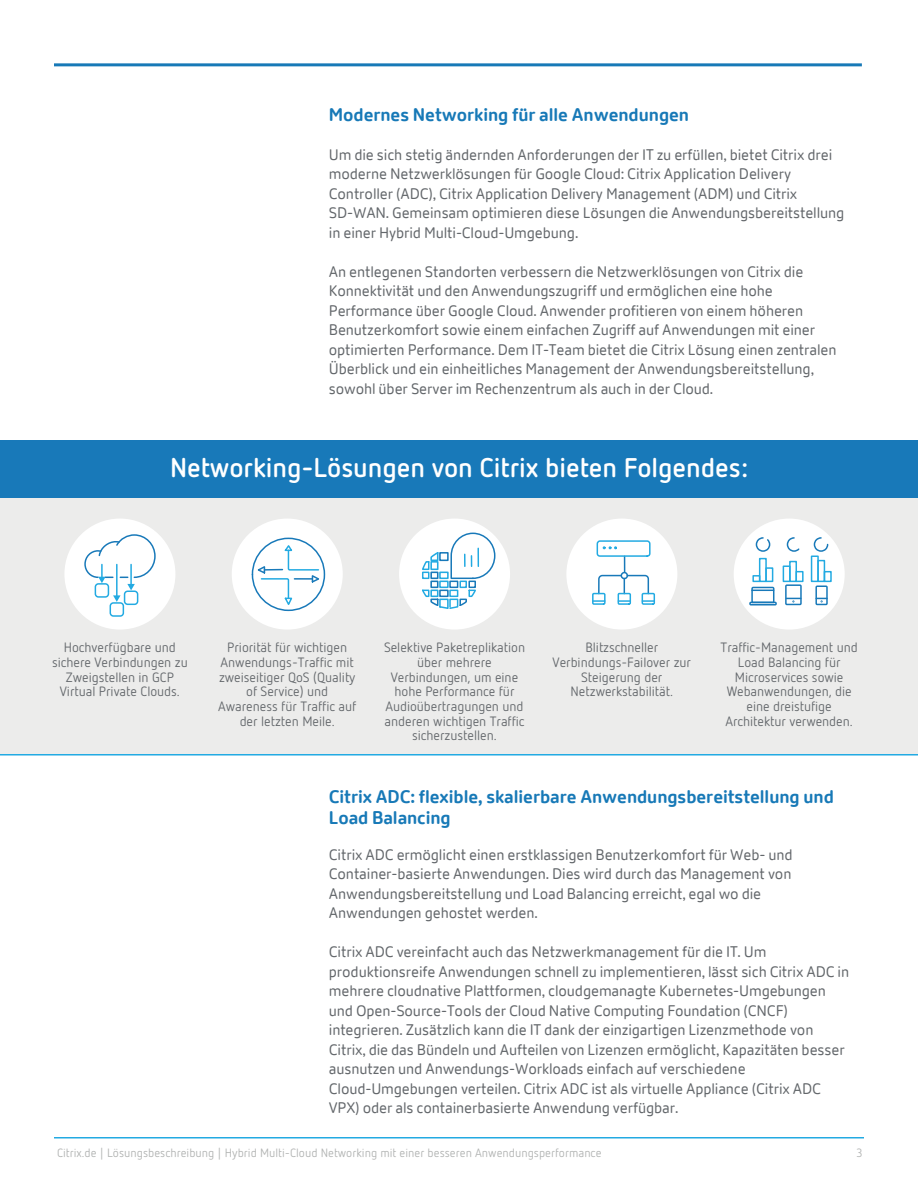
<style>
.page{position:relative;width:918px;height:1188px;background:#fff}
.page>*{position:absolute;margin:0;border:0;box-sizing:border-box;transform-origin:0 0}
.t1{font:700 27px "Netto OT";letter-spacing:-.005em;color:#fff}
.t2{font:700 18px/21px "Citrix New Sans";letter-spacing:-.005em;color:#1779b7}
.t3{font:15px/19.5px "Citrix New Sans";letter-spacing:-.01em;color:#63676b}
.t4{font:13.5px/14.7px "Netto OT";letter-spacing:-.005em;color:#63676b;text-align:center}
.t5{font:12px "Netto OT";color:#b1b3b2}
</style>
<div class="page">
<div style="left:0;top:483px;width:918px;height:272px;background:#ececeb"></div>
<hr style="left:54px;top:1137px;width:810px;height:1px;background:#23aae2">
<div style="left:0;top:440px;width:918px;height:57px;background:#1879b9"></div>
<hr style="left:0;top:754px;width:918px;height:2px;background:#23aae2">
<div style="left:64px;top:519px;width:111px;height:111px;background:#fff;border-radius:50%"></div>
<div style="left:232px;top:519px;width:111px;height:111px;background:#fff;border-radius:50%"></div>
<div style="left:399px;top:519px;width:111px;height:111px;background:#fff;border-radius:50%"></div>
<div style="left:566px;top:519px;width:111px;height:111px;background:#fff;border-radius:50%"></div>
<div style="left:734px;top:519px;width:111px;height:111px;background:#fff;border-radius:50%"></div>
<div style="left:110px;top:602px;width:14px;height:15px;border:2px solid #23aae2;border-radius:3px"></div>
<div style="left:124px;top:591px;width:14px;height:14px;border:2px solid #23aae2;border-radius:3px"></div>
<svg style="left:84px;top:534px;width:72px;height:68px"></svg>
<div style="left:752px;top:575px;width:8px;height:7px;border:2px solid #23aae2"></div>
<div style="left:759px;top:558px;width:8px;height:24px;border:2px solid #23aae2"></div>
<div style="left:765px;top:567px;width:8px;height:15px;border:2px solid #23aae2"></div>
<div style="left:783px;top:565px;width:8px;height:17px;border:2px solid #23aae2"></div>
<div style="left:789px;top:561px;width:8px;height:21px;border:2px solid #23aae2"></div>
<div style="left:796px;top:571px;width:8px;height:11px;border:2px solid #23aae2"></div>
<div style="left:811px;top:556px;width:8px;height:26px;border:2px solid #23aae2"></div>
<div style="left:817px;top:560px;width:8px;height:22px;border:2px solid #23aae2"></div>
<div style="left:824px;top:571px;width:8px;height:11px;border:2px solid #23aae2"></div>
<svg style="left:755px;top:537px;width:16px;height:15px"></svg>
<svg style="left:813px;top:537px;width:16px;height:15px"></svg>
<svg style="left:786px;top:537px;width:14px;height:15px"></svg>
<div style="left:749px;top:602px;width:28px;height:4px;border:2px solid #1879b9"></div>
<div style="left:785px;top:584px;width:17px;height:21px;border:2px solid #1879b9"></div>
<div style="left:815px;top:586px;width:13px;height:19px;border:2px solid #1879b9"></div>
<svg style="left:751px;top:586px;width:24px;height:18px"></svg>
<svg style="left:786px;top:598px;width:15px;height:5px"></svg>
<svg style="left:816px;top:598px;width:11px;height:5px"></svg>
<svg style="left:603px;top:546px;width:14px;height:3px"></svg>
<div style="left:592px;top:593px;width:14px;height:12px;border:2px solid #23aae2"></div>
<div style="left:618px;top:593px;width:13px;height:12px;border:2px solid #23aae2"></div>
<div style="left:642px;top:593px;width:13px;height:12px;border:2px solid #23aae2"></div>
<svg style="left:593px;top:557px;width:61px;height:45px"></svg>
<div style="left:597px;top:540px;width:54px;height:17px;border:2px solid #23aae2;border-radius:3px"></div>
<div style="left:422px;top:572px;width:7px;height:7px;border:2px solid #23aae2"></div>
<div style="left:430px;top:572px;width:9px;height:7px;border:2px solid #1879b9"></div>
<div style="left:430px;top:581px;width:9px;height:7px;border:2px solid #1879b9"></div>
<div style="left:439px;top:552px;width:10px;height:9px;border:2px solid #1879b9"></div>
<div style="left:439px;top:572px;width:10px;height:7px;border:2px solid #23aae2"></div>
<div style="left:439px;top:581px;width:10px;height:7px;border:2px solid #23aae2"></div>
<div style="left:449px;top:581px;width:9px;height:7px;border:2px solid #1879b9"></div>
<div style="left:459px;top:581px;width:8px;height:7px;border:2px solid #23aae2"></div>
<div style="left:468px;top:581px;width:8px;height:7px;border:2px solid #1879b9"></div>
<svg style="left:422px;top:589px;width:54px;height:20px"></svg>
<svg style="left:422px;top:552px;width:17px;height:19px"></svg>
<svg style="left:450px;top:532px;width:46px;height:48px"></svg>
<div style="left:252px;top:538px;width:73px;height:73px;border:2px solid #1879b9;border-radius:50%"></div>
<svg style="left:255px;top:543px;width:67px;height:65px"></svg>
<hr style="left:54px;top:63px;width:808px;height:3px;background:#1779b7">
<p class="t2" style="left:329px;top:104px;width:362px">Modernes Networking für alle Anwendungen</p>
<p class="t3" style="left:329px;top:145px;width:517px">Um die sich stetig ändernden Anforderungen der IT zu erfüllen, bietet Citrix drei moderne Netzwerklösungen für Google Cloud: Citrix Application Delivery Controller (ADC), Citrix Application Delivery Management (ADM) und Citrix SD-WAN. Gemeinsam optimieren diese Lösungen die Anwendungsbereitstellung in einer Hybrid Multi-Cloud-Umgebung.</p>
<p class="t3" style="left:329px;top:262px;width:509px">An entlegenen Standorten verbessern die Netzwerklösungen von Citrix die Konnektivität und den Anwendungszugriff und ermöglichen eine hohe Performance über Google Cloud. Anwender profitieren von einem höheren Benutzerkomfort sowie einem einfachen Zugriff auf Anwendungen mit einer optimierten Performance. Dem IT-Team bietet die Citrix Lösung einen zentralen Überblick und ein einheitliches Management der Anwendungsbereitstellung, sowohl über Server im Rechenzentrum als auch in der Cloud.</p>
<h1 class="t1" style="left:170px;top:451px;width:579px">Networking-Lösungen von Citrix bieten Folgendes:</h1>
<p class="t4" style="left:52px;top:640px;width:137px">Hochverfügbare und sichere Verbindungen zu<br>Zweigstellen in GCP<br>Virtual Private Clouds.</p>
<p class="t4" style="left:218px;top:640px;width:140px">Priorität für wichtigen<br>Anwendungs-Traffic mit zweiseitiger QoS (Quality of Service) und<br>Awareness für Traffic auf der letzten Meile.</p>
<p class="t4" style="left:384px;top:640px;width:143px">Selektive Paketreplikation über mehrere<br>Verbindungen, um eine hohe Performance für<br>Audioübertragungen und anderen wichtigen Traffic sicherzustellen.</p>
<p class="t4" style="left:553px;top:640px;width:140px">Blitzschneller<br>Verbindungs-Failover zur<br>Steigerung der<br>Netzwerkstabilität.</p>
<p class="t4" style="left:721px;top:640px;width:139px">Traffic-Management und<br>Load Balancing für<br>Microservices sowie<br>Webanwendungen, die eine dreistufige<br>Architektur verwenden.</p>
<p class="t2" style="left:329px;top:786px;width:507px">Citrix ADC: flexible, skalierbare Anwendungsbereitstellung und<br>Load Balancing</p>
<p class="t3" style="left:329px;top:845px;width:465px">Citrix ADC ermöglicht einen erstklassigen Benutzerkomfort für Web- und Container-basierte Anwendungen. Dies wird durch das Management von Anwendungsbereitstellung und Load Balancing erreicht, egal wo die Anwendungen gehostet werden.</p>
<p class="t3" style="left:329px;top:943px;width:522px">Citrix ADC vereinfacht auch das Netzwerkmanagement für die IT. Um produktionsreife Anwendungen schnell zu implementieren, lässt sich Citrix ADC in mehrere cloudnative Plattformen, cloudgemanagte Kubernetes-Umgebungen und Open-Source-Tools der Cloud Native Computing Foundation (CNCF) integrieren. Zusätzlich kann die IT dank der einzigartigen Lizenzmethode von Citrix, die das Bündeln und Aufteilen von Lizenzen ermöglicht, Kapazitäten besser ausnutzen und Anwendungs-Workloads einfach auf verschiedene Cloud-Umgebungen verteilen. Citrix ADC ist als virtuelle Appliance (Citrix ADC VPX) oder als containerbasierte Anwendung verfügbar.</p>
<p class="t5" style="left:57px;top:1145px;width:546px">Citrix.de | Lösungsbeschreibung | Hybrid Multi-Cloud Networking mit einer besseren Anwendungsperformance</p>
<p class="t5" style="left:856px;top:1145px;width:8px">3</p>
</div>
